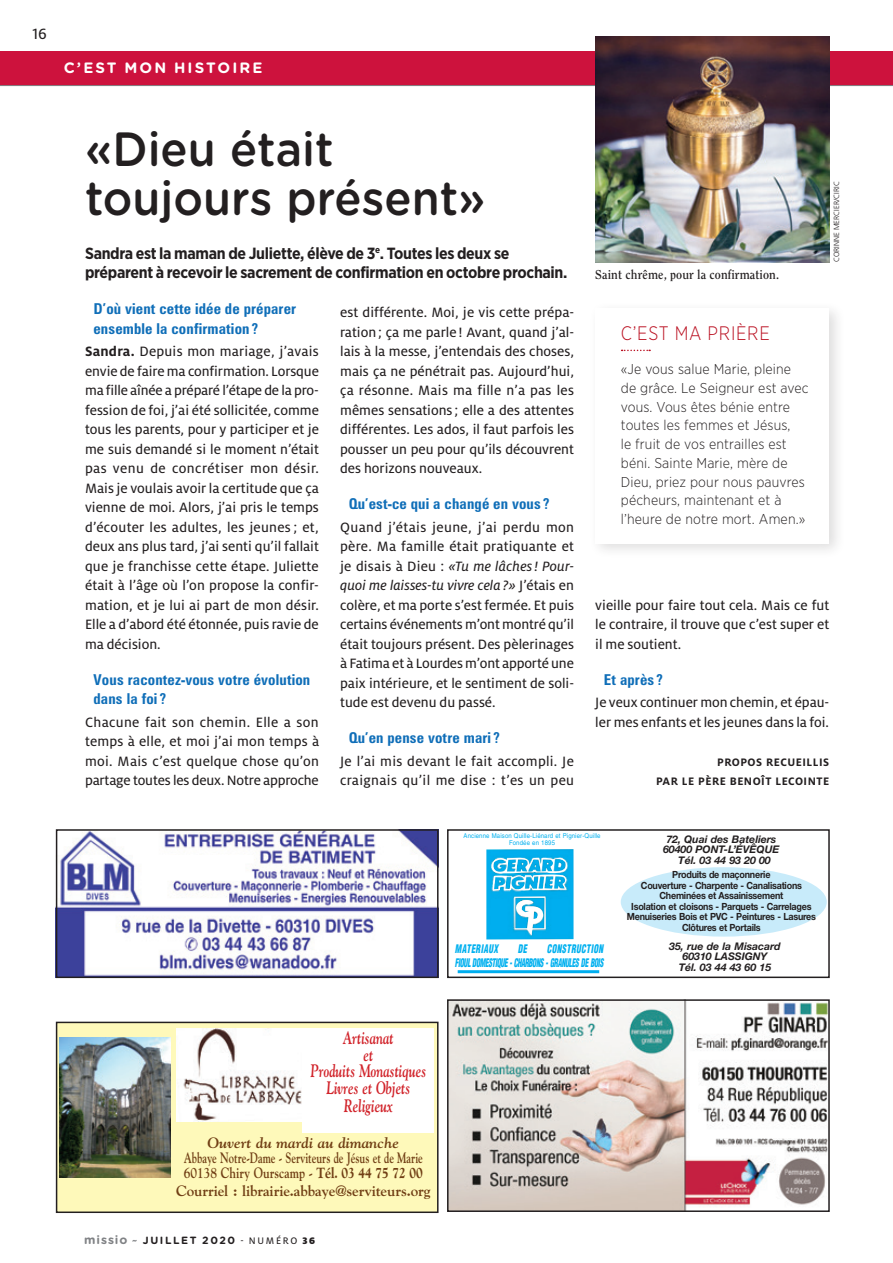
<style>
.page{position:relative;width:893px;height:1263px;background:#fff}
.page>*{position:absolute;margin:0;border:0;box-sizing:border-box;transform-origin:0 0}
.ARTICLE-Titre{font:500 48px/49.5px "Gotham Rounded";color:#231f20;scale:.94 1}
.t1{font:45px/54px "Minion Pro";letter-spacing:-.005em;color:#231f20;text-align:center}
.PRIERE_-_Rubrique{font:300 19.5px "Gotham Narrow";letter-spacing:.04em;color:#ba1021;scale:.94 1}
.t2{font:italic 700 18px/17px "Goudy";color:#d1232a;text-align:center;scale:.7 1}
.t3{font:16.5px "Milo OT Text";color:#231f20}
.ARTICLE-Chapo{font:700 16.2px/19.5px "Gotham Narrow";letter-spacing:-.02em;color:#231f20}
.ARTICLE-Texte{font:15px/19.5px "Milo OT Text";color:#231f20;text-align:justify}
.ARTICLE-question{font:700 condensed 15px/19.5px "Zurich BT";letter-spacing:.01em;color:#0f6eb8}
.t4{font:700 15px/15px "Goudy";color:#713f15;text-align:center;scale:.7 1}
.t5{font:700 15px "Goudy";color:#713f15}
.Rubriques_bandeau{font:700 15px "Gotham Rounded";letter-spacing:.14em;color:#fff}
.PRIERE_-_texte{font:300 14.25px/18.8px "Gotham Narrow";letter-spacing:.01em;color:#231f20}
.PHOTO-Légende{font:700 12.75px "Clearface";letter-spacing:.01em;color:#231f20;scale:.95 1}
.ARTICLE-signature{font:700 12px/19.5px "Milo OT";letter-spacing:.04em;color:#231f20;text-align:right}
.t6{font:700 12px "Gotham Rounded";letter-spacing:.08em;color:#808285}
.t7{font:italic 900 condensed 11.55px/13.5px "Helvetica";letter-spacing:-.05em;color:#00b0ef;text-align:right;scale:.73 1}
.t8{font:italic 900 condensed 11.55px "Helvetica";letter-spacing:.045em;color:#00b0ef;scale:.73 1}
.t9{font:italic 700 10.5px/10.5px "Helvetica Neue";color:#231f20;text-align:center}
.t10{font:10.5px "Milo OT Text";letter-spacing:.16em;color:#231f20}
.t11{font:700 9.9px/10.5px "Helvetica Neue";letter-spacing:-.025em;color:#231f20;text-align:center;scale:.91 1}
.PHOTO-crédit{font:300 7.5px "Frutiger";color:#231f20}
.t12{font:6.6px/7.2px "Helvetica";letter-spacing:.025em;color:#00b0ef;text-align:center;scale:.91 1}
.s1{font-family:"Milo OT";font-weight:700}
.s2{font-family:"Milo OT Text Ita"}
.s3{font-style:italic}
.s4{font-weight:800}
.s5{font-style:italic;font-size:10.5px}
.s6{font-size:10.5px;color:#231f20}
.s7{font-family:"Gotham Rounded";font-weight:700}
.s8{font-family:"Milo OT";font-weight:900}
</style>
<div class="page">
<div style="left:589px;top:300px;width:257px;height:259px;background:#231f20;opacity:.15"></div>
<div style="left:595px;top:308px;width:234px;height:236px;background:#fff"></div>
<svg style="left:622px;top:350px;width:28px;height:1px"></svg>
<div style="left:0;top:51px;width:893px;height:34px;background:#cd123d"></div>
<hr style="left:0;top:85px;width:893px;height:1px;background:#808285">
<img style="left:595px;top:36px;width:234px;height:227px">
<img style="left:59px;top:832px;width:377px;height:143px">
<div style="left:56px;top:829px;width:383px;height:149px;border:2px solid #231f20"></div>
<div style="left:57px;top:1022px;width:381px;height:190px;background:#fef9ba"></div>
<div style="left:56px;top:1022px;width:383px;height:191px;border:2px solid #231f20"></div>
<img style="left:60px;top:1037px;width:110px;height:140px">
<img style="left:176px;top:1028px;width:127px;height:93px">
<div style="left:303px;top:1028px;width:131px;height:104px;background:#fff"></div>
<img style="left:450px;top:1002px;width:377px;height:207px">
<div style="left:447px;top:999px;width:383px;height:213px;border:2px solid #231f20"></div>
<div style="left:447px;top:829px;width:383px;height:149px;border:2px solid #231f20"></div>
<div style="left:621px;top:867px;width:206px;height:69px;background:#c8ebfa;border-radius:50%"></div>
<img style="left:486px;top:849px;width:88px;height:90px">
<hr style="left:458px;top:970px;width:141px;height:3px;background:#00aeef">
<p class="t3" style="left:32px;top:24px;width:16px">16</p>
<p class="Rubriques_bandeau" style="left:64px;top:57px;width:200px">C’EST MON HISTOIRE</p>
<p class="ARTICLE-Titre" style="left:85px;top:122px;width:428px">«Dieu était toujours présent»</p>
<p class="ARTICLE-Chapo" style="left:85px;top:243px;width:484px">Sandra est la maman de Juliette, élève de 3<sup>e</sup>. Toutes les deux se préparent à recevoir le sacrement de confirmation en octobre prochain.</p>
<p class="ARTICLE-question" style="left:94px;top:299px;width:204px">D’où vient cette idée de préparer ensemble la confirmation ?</p>
<p class="ARTICLE-Texte" style="left:85px;top:342px;width:235px"><span class="s1">Sandra.</span> Depuis mon mariage, j’avais envie de faire ma confirmation. Lorsque ma fille aînée a préparé l’étape de la pro&shy;fession de foi, j’ai été sollicitée, comme tous les parents, pour y participer et je me suis demandé si le moment n’était pas venu de concrétiser mon désir.<br>Mais je voulais avoir la certitude que ça vienne de moi. Alors, j’ai pris le temps d’écouter les adultes, les jeunes; et, deux ans plus tard, j’ai senti qu’il fallait que je franchisse cette étape. Juliette était à l’âge où l’on propose la confir&shy;mation, et je lui ai part de mon désir.<br>Elle a d’abord été étonnée, puis ravie de ma décision.</p>
<p class="ARTICLE-question" style="left:94px;top:670px;width:218px">Vous racontez-vous votre évolution dans la foi ?</p>
<p class="ARTICLE-Texte" style="left:85px;top:712px;width:236px">Chacune fait son chemin. Elle a son temps à elle, et moi j’ai mon temps à moi. Mais c’est quelque chose qu’on partage toutes les deux. Notre approche</p>
<p class="PHOTO-crédit" style="left:832px;top:262px;width:82px;rotate:-90deg">CORINNE MERCIER/CIRIC</p>
<p class="PHOTO-Légende" style="left:595px;top:266px;width:195px">Saint chrême, pour la confirmation.</p>
<p class="ARTICLE-Texte" style="left:340px;top:303px;width:235px">est différente. Moi, je vis cette prépa&shy;ration; ça me parle ! Avant, quand j’al&shy;lais à la messe, j’entendais des choses, mais ça ne pénétrait pas. Aujourd’hui, ça résonne. Mais ma fille n’a pas les mêmes sensations; elle a des attentes différentes. Les ados, il faut parfois les pousser un peu pour qu’ils découvrent des horizons nouveaux.</p>
<p class="ARTICLE-question" style="left:349px;top:494px;width:202px">Qu’est-ce qui a changé en vous ?</p>
<p class="ARTICLE-Texte" style="left:340px;top:517px;width:235px">Quand j’étais jeune, j’ai perdu mon père. Ma famille était pratiquante et je disais à Dieu : <span class="s2">«Tu me lâches! Pour&shy;quoi me laisses-tu vivre cela ?»</span> J’étais en colère, et ma porte s’est fermée. Et puis certains événements m’ont montré qu’il était toujours présent. Des pèlerinages à Fatima et à Lourdes m’ont apporté une paix intérieure, et le sentiment de soli&shy;tude est devenu du passé.</p>
<p class="ARTICLE-question" style="left:349px;top:728px;width:152px">Qu’en pense votre mari ?</p>
<p class="ARTICLE-Texte" style="left:340px;top:751px;width:235px">Je l’ai mis devant le fait accompli. Je craignais qu’il me dise : t’es un peu</p>
<p class="PRIERE_-_Rubrique" style="left:621px;top:321px;width:160px">C’EST MA PRIÈRE</p>
<p class="PRIERE_-_texte" style="left:621px;top:359px;width:189px">«Je vous salue Marie, pleine de grâce. Le Seigneur est avec vous. Vous êtes bénie entre toutes les femmes et Jésus,<br>le fruit de vos entrailles est béni. Sainte Marie, mère de<br>Dieu, priez pour nous pauvres pécheurs, maintenant et à l’heure de notre mort. Amen.»</p>
<p class="ARTICLE-Texte" style="left:595px;top:595px;width:236px">vieille pour faire tout cela. Mais ce fut le contraire, il trouve que c’est super et il me soutient.</p>
<p class="ARTICLE-question" style="left:604px;top:670px;width:60px">Et après ?</p>
<p class="ARTICLE-Texte" style="left:595px;top:693px;width:235px">Je veux continuer mon chemin, et épau&shy;ler mes enfants et les jeunes dans la foi.</p>
<p class="ARTICLE-signature" style="left:656px;top:752px;width:175px">PROPOS RECUEILLIS<br>PAR LE PÈRE BENOÎT LECOINTE</p>
<p class="t1" style="left:211px;top:608px;width:464px">12104 - Journal de Noyon<br>Page 16</p>
<p class="t12" style="left:464px;top:832px;width:152px">Ancienne Maison Quille-Liénard et Pignier-Quille<br>Fondée en 1895</p>
<p class="t9" style="left:666px;top:833px;width:111px">72, Quai des Bateliers</p>
<p class="t9" style="left:663px;top:844px;width:118px">60400 PONT-L’ÉVÊQUE</p>
<p class="t9" style="left:678px;top:854px;width:94px">Tél. 03 44 93 20 00</p>
<p class="t11" style="left:627px;top:869px;width:209px">Produits de maçonnerie<br>Couverture - Charpente - Canalisations Cheminées et Assainissement<br>Isolation et cloisons - Parquets - Carrelages Menuiseries Bois et PVC - Peintures - Lasures Clôtures et Portails</p>
<p class="t7" style="left:455px;top:942px;width:205px">CONSTRUCTION<br>FIOUL DOMESTIQUE - CHARBONS - GRANULES DE BOIS</p>
<p class="t8" style="left:455px;top:942px;width:61px">MATERIAUX</p>
<p class="t7" style="left:518px;top:942px;width:14px">DE</p>
<p class="t9" style="left:669px;top:940px;width:113px">35, rue de la Misacard<br>60310 LASSIGNY<br>Tél. 03 44 43 60 15</p>
<p class="t2" style="left:310px;top:1029px;width:167px">Artisanat<br>et<br>Produits Monastiques<br>Livres et Objets<br>Religieux</p>
<p class="t4" style="left:184px;top:1135px;width:343px"><span class="s3">Ouvert du mardi au dimanche<br></span>Abbaye Notre-Dame - Serviteurs de Jésus et de Marie<br>60138 Chiry Ourscamp - <span class="s4">Tél. 03 44 75 72 00</span></p>
<p class="t5" style="left:176px;top:1182px;width:256px">Courriel : librairie.abbaye@serviteurs.org</p>
<p class="t6" style="left:84px;top:1230px;width:75px">missio <span class="s5">~</span> <span class="s6">Juille</span></p>
<p class="t10" style="left:190px;top:1234px;width:127px"><span class="s7">t 2020</span> - NUMÉRO <span class="s8">36</span></p>
</div>
